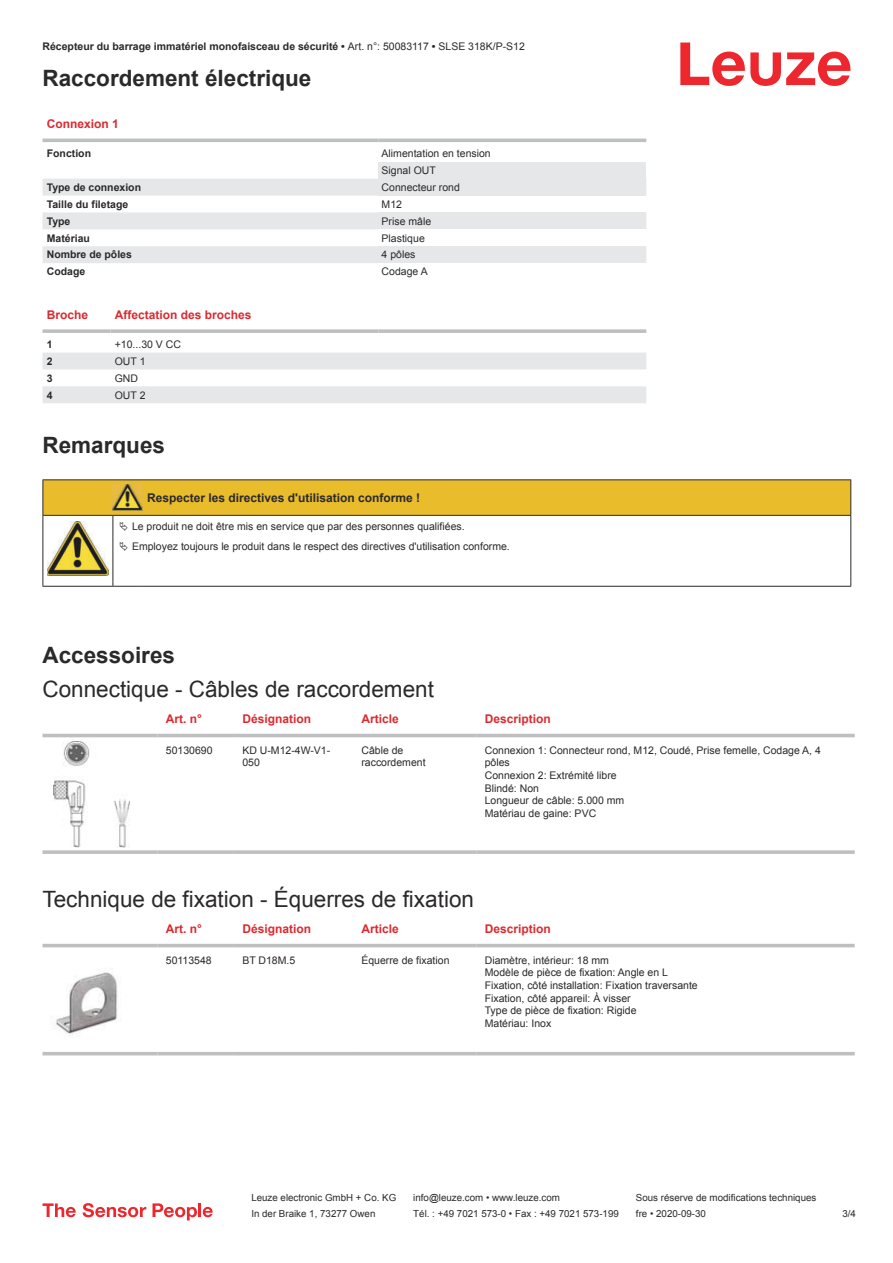
<style>
.page{position:relative;width:893px;height:1263px;background:#fff}
.page>*{position:absolute;margin:0;border:0;box-sizing:border-box;transform-origin:0 0}
.t1{font:22.5px "Arial";color:#2b292a}
.t2{font:700 22.5px "Arial";color:#2b292a}
.t3{font:700 12px "Arial";color:#db2a30}
.t4{font:700 12px "Arial";color:#2b292a}
.t5{font:10.5px/12.6px "Arial";color:#2b292a}
.t6{font:700 10.5px "Arial";color:#2b292a}
.t7{font:9.75px "Arial";color:#2b292a}
.s1{font-weight:400}
</style>
<div class="page">
<svg style="left:680px;top:43px;width:170px;height:43px"></svg>
<svg style="left:43px;top:138px;width:603px;height:1px"></svg>
<svg style="left:43px;top:179px;width:335px;height:84px;fill:#e6e7e9"></svg>
<hr style="left:43px;top:139px;width:335px;height:3px;background:#bdbfc1">
<hr style="left:378px;top:139px;width:268px;height:3px;background:#bdbfc1">
<div style="left:378px;top:162px;width:268px;height:17px;background:#e6e7e9"></div>
<div style="left:378px;top:179px;width:268px;height:17px;background:#e6e7e9"></div>
<div style="left:378px;top:212px;width:268px;height:17px;background:#e6e7e9"></div>
<div style="left:378px;top:246px;width:268px;height:17px;background:#e6e7e9"></div>
<svg style="left:43px;top:352px;width:603px;height:1px"></svg>
<svg style="left:43px;top:353px;width:603px;height:50px"></svg>
<svg style="left:43px;top:329px;width:68px;height:4px"></svg>
<svg style="left:111px;top:329px;width:267px;height:4px"></svg>
<svg style="left:378px;top:329px;width:268px;height:4px"></svg>
<svg style="left:43px;top:733px;width:812px;height:114px"></svg>
<hr style="left:43px;top:734px;width:114px;height:3px;background:#bdbfc1">
<hr style="left:157px;top:734px;width:77px;height:3px;background:#bdbfc1">
<hr style="left:234px;top:734px;width:119px;height:3px;background:#bdbfc1">
<hr style="left:353px;top:734px;width:123px;height:3px;background:#bdbfc1">
<hr style="left:476px;top:734px;width:379px;height:3px;background:#bdbfc1">
<svg style="left:43px;top:850px;width:114px;height:4px"></svg>
<svg style="left:157px;top:850px;width:77px;height:4px"></svg>
<svg style="left:234px;top:850px;width:119px;height:4px"></svg>
<svg style="left:353px;top:850px;width:123px;height:4px"></svg>
<svg style="left:476px;top:850px;width:379px;height:4px;background:#c3c5c7"></svg>
<img style="left:54px;top:741px;width:75px;height:107px">
<svg style="left:43px;top:943px;width:812px;height:113px"></svg>
<hr style="left:43px;top:944px;width:114px;height:3px;background:#bdbfc1">
<hr style="left:157px;top:944px;width:77px;height:3px;background:#bdbfc1">
<hr style="left:234px;top:944px;width:119px;height:3px;background:#bdbfc1">
<hr style="left:353px;top:944px;width:123px;height:3px;background:#bdbfc1">
<hr style="left:476px;top:944px;width:379px;height:3px;background:#bdbfc1">
<hr style="left:43px;top:1052px;width:114px;height:3px;background:#bdbfc1">
<hr style="left:157px;top:1052px;width:77px;height:3px;background:#bdbfc1">
<hr style="left:234px;top:1052px;width:119px;height:3px;background:#bdbfc1">
<hr style="left:353px;top:1052px;width:123px;height:3px;background:#bdbfc1">
<hr style="left:476px;top:1052px;width:379px;height:3px;background:#bdbfc1">
<img style="left:43px;top:952px;width:97px;height:97px">
<svg style="left:43px;top:1203px;width:33px;height:14px"></svg>
<svg style="left:83px;top:1203px;width:63px;height:14px"></svg>
<svg style="left:153px;top:1203px;width:44px;height:17px"></svg>
<hr style="left:198px;top:1203px;width:3px;height:14px;background:#ed272d">
<svg style="left:203px;top:1207px;width:10px;height:10px"></svg>
<svg style="left:44px;top:557px;width:806px;height:29px"></svg>
<hr style="left:43px;top:479px;width:70px;height:1px;background:#2b292a">
<hr style="left:113px;top:479px;width:30px;height:1px;background:#2b292a">
<hr style="left:143px;top:479px;width:708px;height:1px;background:#2b292a">
<hr style="left:43px;top:516px;width:1px;height:66px;background:#2b292a">
<hr style="left:113px;top:516px;width:1px;height:66px;background:#2b292a">
<hr style="left:850px;top:516px;width:1px;height:66px;background:#2b292a">
<hr style="left:43px;top:586px;width:70px;height:1px;background:#2b292a">
<hr style="left:113px;top:586px;width:30px;height:1px;background:#2b292a">
<hr style="left:143px;top:586px;width:708px;height:1px;background:#2b292a">
<img style="left:47px;top:557px;width:61px;height:18px">
<svg style="left:43px;top:480px;width:808px;height:77px"></svg>
<p class="t6" style="left:43px;top:42px;width:484px">Récepteur du barrage immatériel monofaisceau de sécurité • <span class="s1">Art. n°: 50083117</span> • <span class="s1">SLSE 318K/P-S12</span></p>
<h1 class="t2" style="left:43px;top:69px;width:270px">Raccordement électrique</h1>
<p class="t3" style="left:47px;top:119px;width:74px">Connexion 1</p>
<p class="t6" style="left:47px;top:149px;width:46px">Fonction</p>
<p class="t5" style="left:382px;top:146px;width:111px;line-height:17px">Alimentation en tension<br>Signal OUT</p>
<p class="t6" style="left:47px;top:183px;width:96px">Type de connexion</p>
<p class="t5" style="left:382px;top:182px;width:80px">Connecteur rond</p>
<p class="t6" style="left:47px;top:200px;width:83px">Taille du filetage</p>
<p class="t5" style="left:382px;top:199px;width:22px">M12</p>
<p class="t6" style="left:47px;top:217px;width:25px">Type</p>
<p class="t5" style="left:382px;top:216px;width:51px">Prise mâle</p>
<p class="t6" style="left:47px;top:234px;width:45px">Matériau</p>
<p class="t5" style="left:382px;top:233px;width:45px">Plastique</p>
<p class="t6" style="left:47px;top:251px;width:87px">Nombre de pôles</p>
<p class="t5" style="left:382px;top:249px;width:35px">4 pôles</p>
<p class="t6" style="left:47px;top:267px;width:40px">Codage</p>
<p class="t5" style="left:382px;top:266px;width:48px">Codage A</p>
<p class="t3" style="left:47px;top:309px;width:43px">Broche</p>
<p class="t3" style="left:115px;top:309px;width:138px">Affectation des broches</p>
<p class="t6" style="left:47px;top:340px;width:7px">1</p>
<p class="t5" style="left:115px;top:339px;width:68px">+10...30 V CC</p>
<p class="t6" style="left:47px;top:357px;width:7px">2</p>
<p class="t5" style="left:115px;top:356px;width:32px">OUT 1</p>
<p class="t6" style="left:47px;top:374px;width:7px">3</p>
<p class="t5" style="left:115px;top:373px;width:25px">GND</p>
<p class="t6" style="left:47px;top:391px;width:7px">4</p>
<p class="t5" style="left:115px;top:389px;width:32px">OUT 2</p>
<h1 class="t2" style="left:43px;top:436px;width:124px">Remarques</h1>
<p class="t4" style="left:147px;top:493px;width:274px">Respecter les directives d'utilisation conforme !</p>
<p class="t5" style="left:132px;top:517px;width:379px;line-height:20.2px">Le produit ne doit être mis en service que par des personnes qualifiées.<br>Employez toujours le produit dans le respect des directives d'utilisation conforme.</p>
<h1 class="t2" style="left:43px;top:646px;width:134px">Accessoires</h1>
<h1 class="t1" style="left:43px;top:680px;width:393px">Connectique - Câbles de raccordement</h1>
<p class="t3" style="left:166px;top:714px;width:38px">Art. n°</p>
<p class="t3" style="left:242px;top:714px;width:70px">Désignation</p>
<p class="t3" style="left:361px;top:714px;width:39px">Article</p>
<p class="t3" style="left:485px;top:714px;width:68px">Description</p>
<p class="t5" style="left:166px;top:745px;width:48px">50130690</p>
<p class="t5" style="left:242px;top:745px;width:89px">KD U-M12-4W-V1-<br>050</p>
<p class="t5" style="left:361px;top:745px;width:66px">Câble de raccordement</p>
<p class="t5" style="left:485px;top:745px;width:338px">Connexion 1: Connecteur rond, M12, Coudé, Prise femelle, Codage A, 4 pôles<br>Connexion 2: Extrémité libre<br>Blindé: Non<br>Longueur de câble: 5.000 mm<br>Matériau de gaine: PVC</p>
<h1 class="t1" style="left:43px;top:890px;width:433px">Technique de fixation - Équerres de fixation</h1>
<p class="t3" style="left:166px;top:924px;width:38px">Art. n°</p>
<p class="t3" style="left:242px;top:924px;width:70px">Désignation</p>
<p class="t3" style="left:361px;top:924px;width:39px">Article</p>
<p class="t3" style="left:485px;top:924px;width:68px">Description</p>
<p class="t5" style="left:166px;top:955px;width:47px">50113548</p>
<p class="t5" style="left:242px;top:955px;width:54px">BT D18M.5</p>
<p class="t5" style="left:361px;top:955px;width:90px">Équerre de fixation</p>
<p class="t5" style="left:485px;top:955px;width:215px">Diamètre, intérieur: 18 mm<br>Modèle de pièce de fixation: Angle en L Fixation, côté installation: Fixation traversante Fixation, côté appareil: À visser<br>Type de pièce de fixation: Rigide<br>Matériau: Inox</p>
<p class="t7" style="left:251px;top:1194px;width:146px">Leuze electronic GmbH + Co. KG</p>
<p class="t7" style="left:413px;top:1194px;width:148px">info@leuze.com • www.leuze.com</p>
<p class="t7" style="left:636px;top:1194px;width:182px">Sous réserve de modifications techniques</p>
<p class="t7" style="left:251px;top:1210px;width:126px">In der Braike 1, 73277 Owen</p>
<p class="t7" style="left:413px;top:1210px;width:207px">Tél. : +49 7021 573-0 • Fax : +49 7021 573-199</p>
<p class="t7" style="left:636px;top:1210px;width:72px">fre • 2020-09-30</p>
<p class="t7" style="left:842px;top:1210px;width:15px">3 /4</p>
</div>
